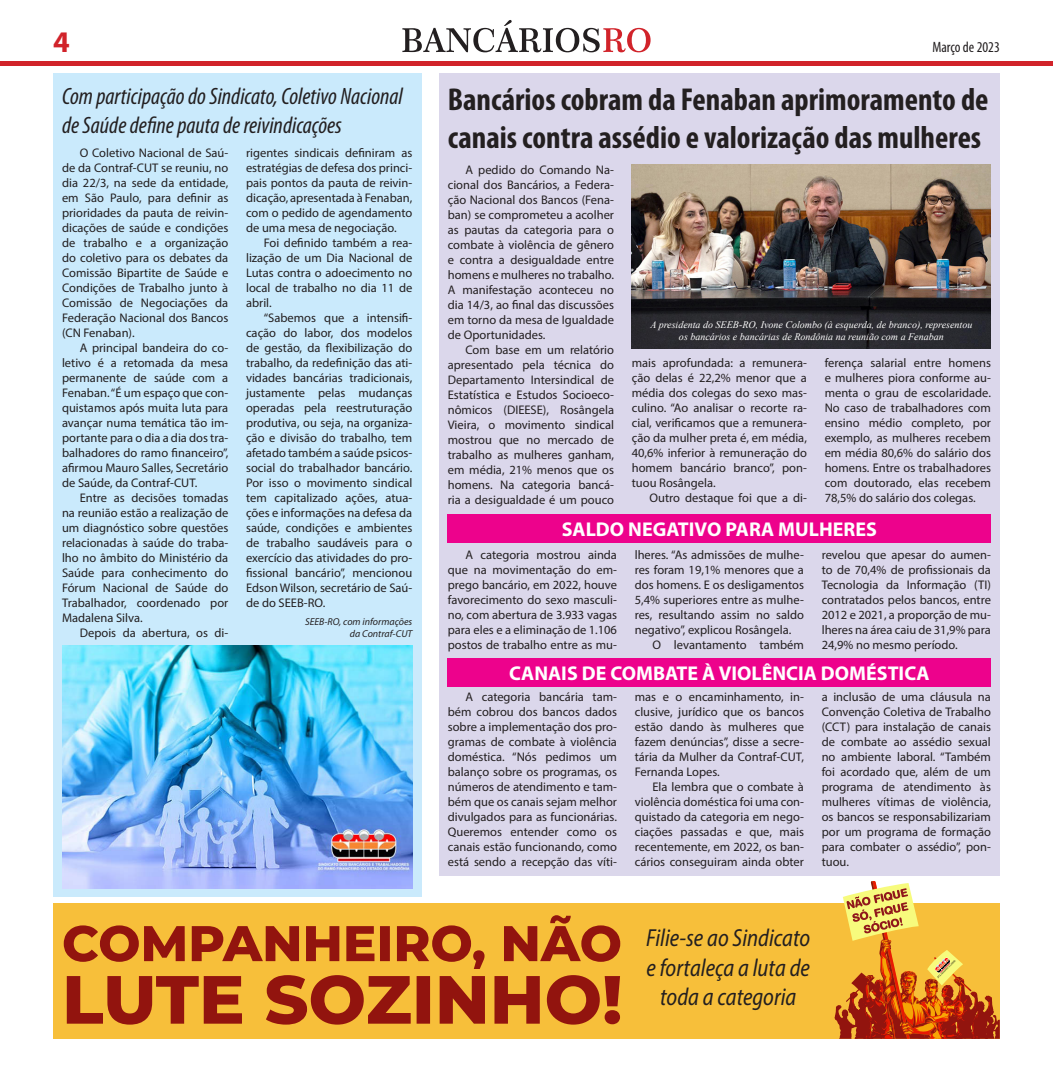
<style>
.page{position:relative;width:1053px;height:1092px;background:#fff}
.page>*{position:absolute;margin:0;border:0;box-sizing:border-box;transform-origin:0 0}
.Título_de_Matéria{font:700 condensed 31.75px/38.1px "Myriad Pro";color:#231f20}
.t1{font:700 30px "Myriad Pro";color:#d1232a}
.t2{font:italic 24.75px "Myriad Variable Concept";color:#231f20;scale:.91 1}
.Título_Matéria_Later{font:italic condensed 23.75px/28.5px "Myriad Pro";color:#231f20}
.Título_de_Matéria-2{font:700 20px "Myriad Pro";color:#fff}
.t3{font:condensed 15px "Myriad Pro";color:#231f20}
.Corpo_de_Texto{font:12.5px/15px "Myriad Pro";color:#231f20;text-align:justify}
.Legenda_de_foto{font:italic 10px "Times New Roman";color:#fff}
.Crédito_de_Matéria{font:italic 10px "Myriad Pro";color:#231f20}
</style>
<div class="page">
<svg style="left:402px;top:20px;width:248px;height:32px"></svg>
<div style="left:0;top:61px;width:1052px;height:5px;background:#d1232a"></div>
<div style="left:53px;top:73px;width:368px;height:823px;background:#caeafc"></div>
<div style="left:439px;top:73px;width:560px;height:802px;background:#dbd7eb"></div>
<img style="left:631px;top:165px;width:359px;height:183px">
<div style="left:448px;top:514px;width:542px;height:28px;background:#ed028c"></div>
<div style="left:448px;top:658px;width:542px;height:29px;background:#ed028c"></div>
<img style="left:62px;top:646px;width:350px;height:242px">
<div style="left:53px;top:903px;width:946px;height:135px;background:#f7bf3a"></div>
<svg style="left:834px;top:881px;width:165px;height:157px"></svg>
<svg style="left:67px;top:975px;width:553px;height:49px"></svg>
<svg style="left:64px;top:915px;width:556px;height:53px"></svg>
<h2 class="t1" style="left:53px;top:23px;width:18px">4</h2>
<p class="t3" style="left:932px;top:38px;width:69px">Março de 2023</p>
<p class="Título_Matéria_Later" style="left:62px;top:82px;width:342px">Com participação do Sindicato, Coletivo Nacional de Saúde define pauta de reivindicações</p>
<p class="Corpo_de_Texto" style="left:62px;top:145px;width:168px;text-indent:18px">O Coletivo Nacional de Saú&shy;de da Contraf-CUT se reuniu, no dia 22/3, na sede da entidade, em São Paulo, para definir as prioridades da pauta de reivin&shy;dicações de saúde e condições de trabalho e a organização do coletivo para os debates da Comissão Bipartite de Saúde e Condições de Trabalho junto à Comissão de Negociações da Federação Nacional dos Bancos (CN Fenaban).</p>
<p class="Corpo_de_Texto" style="left:62px;top:340px;width:168px;text-indent:18px">A principal bandeira do co&shy;letivo é a retomada da mesa permanente de saúde com a Fenaban. “É um espaço que con&shy;quistamos após muita luta para avançar numa temática tão im&shy;portante para o dia a dia dos tra&shy;balhadores do ramo financeiro”, afirmou Mauro Salles, Secretário de Saúde, da Contraf-CUT.</p>
<p class="Corpo_de_Texto" style="left:62px;top:490px;width:168px;text-indent:18px">Entre as decisões tomadas na reunião estão a realização de um diagnóstico sobre questões relacionadas à saúde do traba&shy;lho no âmbito do Ministério da Saúde para conhecimento do Fórum Nacional de Saúde do Trabalhador, coordenado por Madalena Silva.</p>
<p class="Corpo_de_Texto" style="left:80px;top:625px;width:150px">Depois da abertura, os di-</p>
<p class="Título_de_Matéria" style="left:448px;top:80px;width:542px">Bancários cobram da Fenaban aprimoramento de canais contra assédio e valorização das mulheres</p>
<p class="Corpo_de_Texto" style="left:448px;top:162px;width:168px;text-indent:18px">A pedido do Comando Na&shy;cional dos Bancários, a Federa&shy;ção Nacional dos Bancos (Fena&shy;ban) se comprometeu a acolher as pautas da categoria para o combate à violência de gênero e contra a desigualdade entre homens e mulheres no trabalho.<br>A manifestação aconteceu no dia 14/3, ao final das discussões em torno da mesa de Igualdade de Oportunidades.</p>
<p class="Corpo_de_Texto" style="left:448px;top:342px;width:168px;text-indent:18px">Com base em um relatório apresentado pela técnica do Departamento Intersindical de Estatística e Estudos Socioeco&shy;nômicos (DIEESE), Rosângela Vieira, o movimento sindical mostrou que no mercado de trabalho as mulheres ganham, em média, 21% menos que os homens. Na categoria bancá&shy;ria a desigualdade é um pouco</p>
<p class="Corpo_de_Texto" style="left:246px;top:145px;width:168px">rigentes sindicais definiram as estratégias de defesa dos princi&shy;pais pontos da pauta de reivin&shy;dicação, apresentada à Fenaban, com o pedido de agendamento de uma mesa de negociação.</p>
<p class="Corpo_de_Texto" style="left:246px;top:235px;width:168px;text-indent:18px">Foi definido também a rea&shy;lização de um Dia Nacional de Lutas contra o adoecimento no local de trabalho no dia 11 de abril.</p>
<p class="Corpo_de_Texto" style="left:246px;top:310px;width:168px;text-indent:18px">“Sabemos que a intensifi&shy;cação do labor, dos modelos de gestão, da flexibilização do trabalho, da redefinição das ati&shy;vidades bancárias tradicionais, justamente pelas mudanças operadas pela reestruturação produtiva, ou seja, na organiza&shy;ção e divisão do trabalho, tem afetado também a saúde psicos&shy;social do trabalhador bancário.<br>Por isso o movimento sindical tem capitalizado ações, atua&shy;ções e informações na defesa da saúde, condições e ambientes de trabalho saudáveis para o exercício das atividades do pro&shy;fissional bancário”, mencionou Edson Wilson, secretário de Saú&shy;de do SEEB-RO.</p>
<p class="Legenda_de_foto" style="left:650px;top:318px;width:323px">A presidenta do SEEB-RO, Ivone Colombo (à esquerda, de branco), representou</p>
<p class="Legenda_de_foto" style="left:679px;top:330px;width:266px">os bancários e bancárias de Rondônia na reunião com a Fenaban</p>
<p class="Corpo_de_Texto" style="left:631px;top:355px;width:177px">mais aprofundada: a remunera&shy;ção delas é 22,2% menor que a média dos colegas do sexo mas&shy;culino. “Ao analisar o recorte ra&shy;cial, verificamos que a remunera&shy;ção da mulher preta é, em média, 40,6% inferior à remuneração do homem bancário branco”, pon&shy;tuou Rosângela.</p>
<p class="Corpo_de_Texto" style="left:649px;top:490px;width:159px">Outro destaque foi que a di-</p>
<p class="Corpo_de_Texto" style="left:824px;top:355px;width:168px">ferença salarial entre homens e mulheres piora conforme au&shy;menta o grau de escolaridade.<br>No caso de trabalhadores com ensino médio completo, por exemplo, as mulheres recebem em média 80,6% do salário dos homens. Entre os trabalhadores com doutorado, elas recebem 78,5% do salário dos colegas.</p>
<p class="Título_de_Matéria-2" style="left:561px;top:516px;width:316px">SALDO NEGATIVO PARA MULHERES</p>
<p class="Corpo_de_Texto" style="left:448px;top:547px;width:171px;text-indent:18px">A categoria mostrou ainda que na movimentação do em&shy;prego bancário, em 2022, houve favorecimento do sexo masculi&shy;no, com abertura de 3.933 vagas para eles e a eliminação de 1.106 postos de trabalho entre as mu-</p>
<p class="Corpo_de_Texto" style="left:634px;top:547px;width:171px">lheres. “As admissões de mulhe&shy;res foram 19,1% menores que a dos homens. E os desligamentos 5,4% superiores entre as mulhe&shy;res, resultando assim no saldo negativo”, explicou Rosângela.</p>
<p class="Corpo_de_Texto" style="left:821px;top:547px;width:171px">revelou que apesar do aumen&shy;to de 70,4% de profissionais da Tecnologia da Informação (TI) contratados pelos bancos, entre 2012 e 2021, a proporção de mu&shy;lheres na área caiu de 31,9% para 24,9% no mesmo período.</p>
<p class="Crédito_de_Matéria" style="left:305px;top:616px;width:109px">SEEB-RO, com informações</p>
<p class="Crédito_de_Matéria" style="left:350px;top:628px;width:64px">da Contraf-CUT</p>
<p class="Corpo_de_Texto" style="left:652px;top:637px;width:153px">O levantamento também</p>
<p class="Título_de_Matéria-2" style="left:509px;top:660px;width:422px">CANAIS DE COMBATE À VIOLÊNCIA DOMÉSTICA</p>
<p class="Corpo_de_Texto" style="left:448px;top:689px;width:171px;text-indent:18px">A categoria bancária tam&shy;bém cobrou dos bancos dados sobre a implementação dos pro&shy;gramas de combate à violência doméstica. “Nós pedimos um balanço sobre os programas, os números de atendimento e tam&shy;bém que os canais sejam melhor divulgados para as funcionárias.<br>Queremos entender como os canais estão funcionando, como está sendo a recepção das víti-</p>
<p class="Corpo_de_Texto" style="left:634px;top:689px;width:171px">mas e o encaminhamento, in&shy;clusive, jurídico que os bancos estão dando às mulheres que fazem denúncias”, disse a secre&shy;tária da Mulher da Contraf-CUT, Fernanda Lopes.</p>
<p class="Corpo_de_Texto" style="left:634px;top:779px;width:171px;text-indent:18px">Ela lembra que o combate à violência doméstica foi uma con&shy;quistado da categoria em nego&shy;ciações passadas e que, mais recentemente, em 2022, os ban&shy;cários conseguiram ainda obter</p>
<p class="Corpo_de_Texto" style="left:821px;top:689px;width:171px">a inclusão de uma cláusula na Convenção Coletiva de Trabalho (CCT) para instalação de canais de combate ao assédio sexual no ambiente laboral. “Também foi acordado que, além de um programa de atendimento às mulheres vítimas de violência, os bancos se responsabilizariam por um programa de formação para combater o assédio”, pon&shy;tuou.</p>
<p class="t2" style="left:646px;top:922px;width:182px">Filie-se ao Sindicato</p>
<p class="t2" style="left:646px;top:952px;width:181px">e fortaleça a luta de</p>
<p class="t2" style="left:660px;top:982px;width:151px">toda a categoria</p>
</div>
